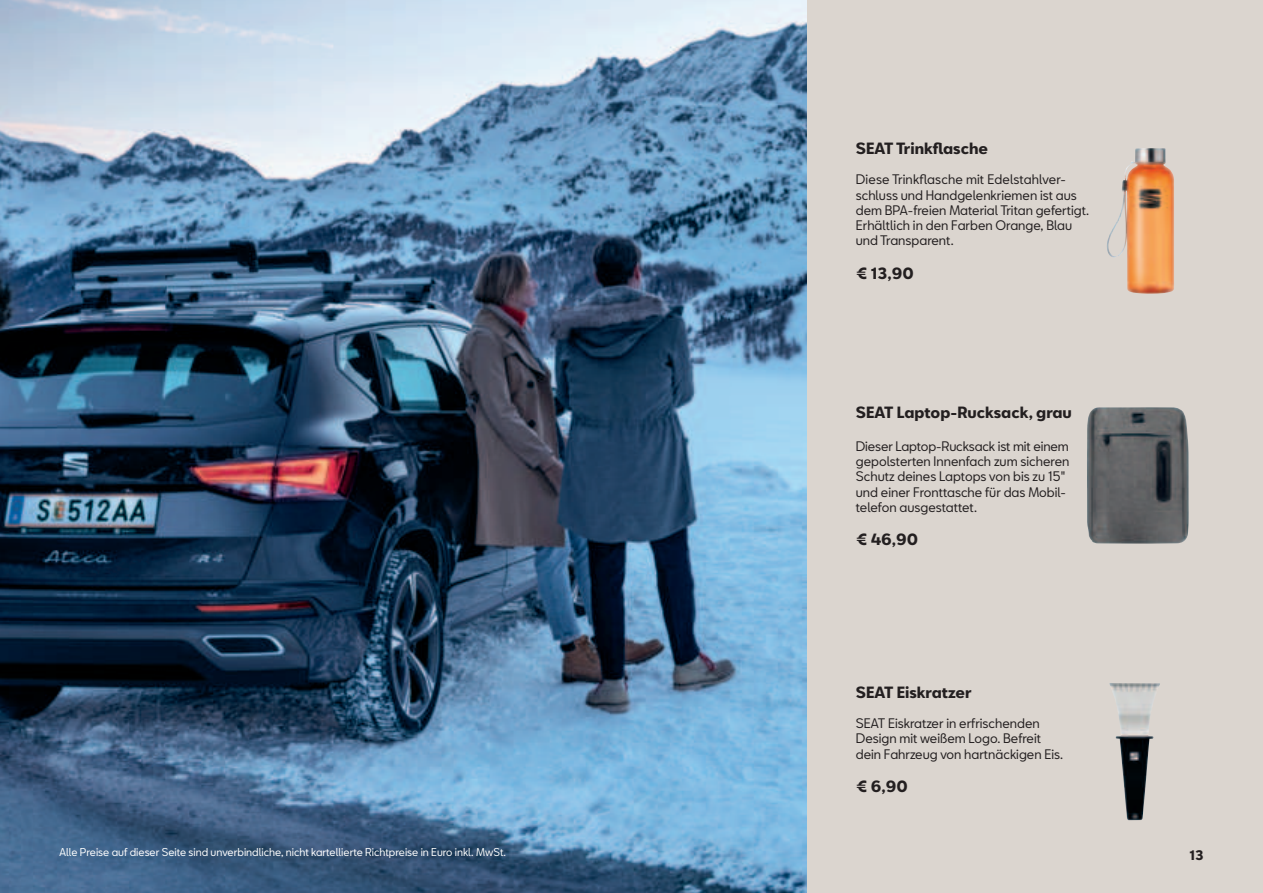
<style>
.page{position:relative;width:1263px;height:893px;background:#fff}
.page>*{position:absolute;margin:0;border:0;box-sizing:border-box;transform-origin:0 0}
.t1{font:15px "SEATBCN Bold 26";color:#231f20}
.t2{font:12.75px/15.3px "SEATBCN Regular 27";color:#231f20}
.t3{font:12.75px "SEATBCN Bold 26";color:#231f20}
.t4{font:10.5px "SEATBCN Regular 27";color:#fff}
</style>
<div class="page">
<div style="left:753px;top:0;width:510px;height:893px;background:#dbd5cf"></div>
<img style="left:0;top:0;width:806px;height:893px">
<img style="left:1109px;top:683px;width:51px;height:137px">
<img style="left:1087px;top:407px;width:102px;height:137px">
<img style="left:1107px;top:148px;width:67px;height:146px">
<p class="t4" style="left:60px;top:848px;width:448px">Alle Preise auf dieser Seite sind unverbindliche, nicht kartellierte Richtpreise in Euro inkl. MwSt.</p>
<p class="t1" style="left:856px;top:142px;width:134px">SEAT Trinkflasche</p>
<p class="t2" style="left:856px;top:173px;width:235px">Diese Trinkflasche mit Edelstahlver&shy;schluss und Handgelenkriemen ist aus dem BPA-freien Material Tritan gefertigt.<br>Erhältlich in den Farben Orange, Blau und Transparent.</p>
<p class="t1" style="left:856px;top:267px;width:59px">€ 13,90</p>
<p class="t1" style="left:856px;top:406px;width:218px">SEAT Laptop-Rucksack, grau</p>
<p class="t2" style="left:856px;top:440px;width:215px">Dieser Laptop-Rucksack ist mit einem gepolsterten Innenfach zum sicheren Schutz deines Laptops von bis zu 15″ und einer Fronttasche für das Mobil&shy;telefon ausgestattet.</p>
<p class="t1" style="left:856px;top:533px;width:64px">€ 46,90</p>
<p class="t1" style="left:856px;top:686px;width:117px">SEAT Eiskratzer</p>
<p class="t2" style="left:856px;top:717px;width:209px">SEAT Eiskratzer in erfrischenden<br>Design mit weißem Logo. Befreit dein Fahrzeug von hartnäckigen Eis.</p>
<p class="t1" style="left:856px;top:780px;width:54px">€ 6,90</p>
<p class="t3" style="left:1189px;top:850px;width:16px">13</p>
</div>
